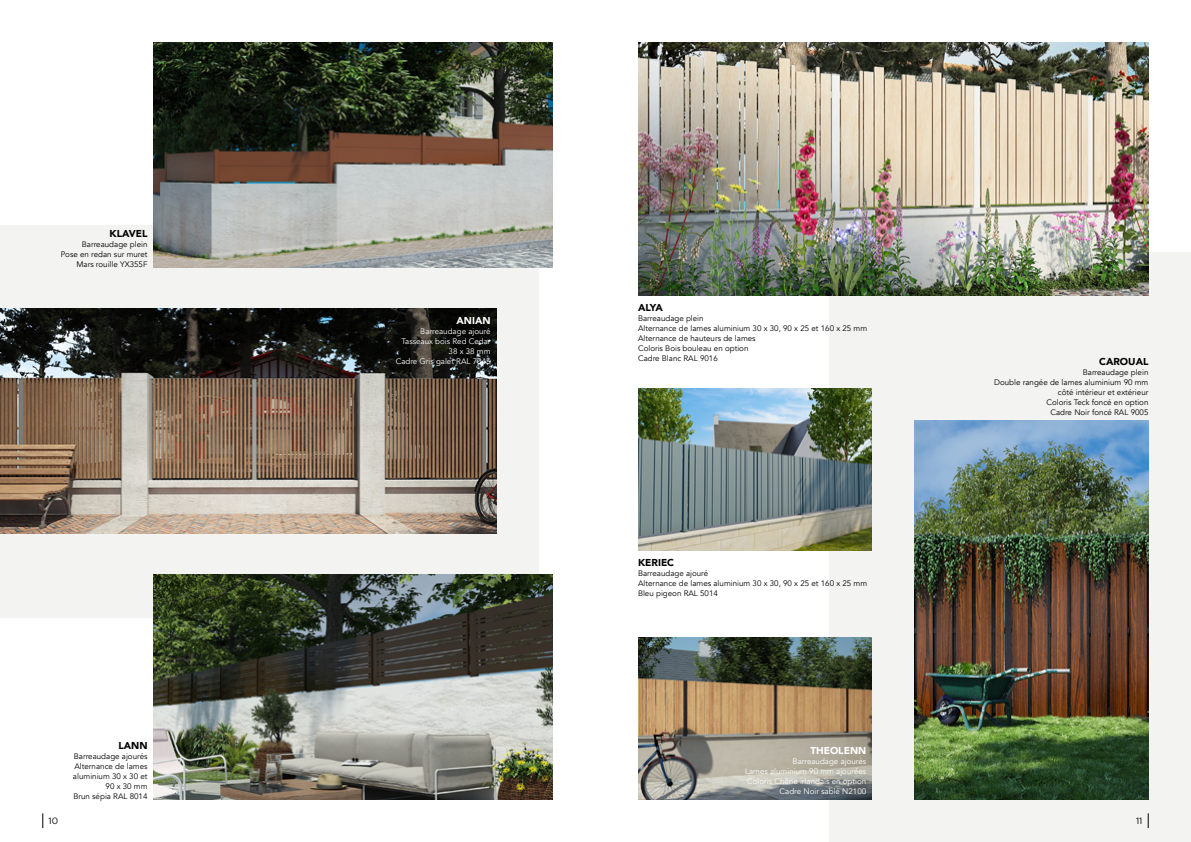
<style>
.page{position:relative;width:1191px;height:842px;background:#fff}
.page>*{position:absolute;margin:0;border:0;box-sizing:border-box;transform-origin:0 0}
.t1{font:900 10px "Avenir";color:#000}
.t2{font:900 10px "Avenir";color:#fff}
.t3{font:9px "Gotham";color:#000}
.t4{font:8px/10px "Avenir";color:#000;text-align:right}
.t5{font:8px/10px "Avenir";color:#fff;text-align:right}
</style>
<div class="page">
<div style="left:0;top:225px;width:539px;height:392px;background:#f3f3f2"></div>
<img style="left:153px;top:43px;width:400px;height:224px">
<img style="left:0;top:309px;width:496px;height:224px">
<img style="left:153px;top:575px;width:400px;height:224px">
<div style="left:829px;top:253px;width:362px;height:589px;background:#f3f3f2"></div>
<img style="left:914px;top:421px;width:234px;height:378px">
<img style="left:638px;top:43px;width:510px;height:252px">
<img style="left:638px;top:389px;width:234px;height:161px">
<img style="left:638px;top:638px;width:234px;height:161px">
<svg style="left:1148px;top:813px;width:1px;height:15px"></svg>
<svg style="left:43px;top:813px;width:1px;height:15px"></svg>
<p class="t1" style="left:109px;top:225px;width:40px">KLAVEL</p>
<p class="t4" style="left:61px;top:240px;width:88px">Barreaudage plein<br>Pose en redan sur muret<br>Mars rouille YX355F</p>
<p class="t1" style="left:118px;top:737px;width:31px">LANN</p>
<p class="t4" style="left:73px;top:752px;width:76px">Barreaudage ajourés<br>Alternance de lames aluminium 30 x 30 et<br>90 x 30 mm<br>Brun sépia RAL 8014</p>
<p class="t2" style="left:456px;top:312px;width:36px">ANIAN</p>
<p class="t5" style="left:396px;top:327px;width:96px">Barreaudage ajouré<br>Tasseaux bois Red Cedar<br>38 x 38 mm<br>Cadre Gris galet RAL 7045</p>
<p class="t1" style="left:638px;top:299px;width:26px">ALYA</p>
<p class="t4" style="left:638px;top:313px;width:231px;text-align:left">Barreaudage plein<br>Alternance de lames aluminium 30 x 30, 90 x 25 et 160 x 25 mm<br>Alternance de hauteurs de lames<br>Coloris Bois bouleau en option<br>Cadre Blanc RAL 9016</p>
<p class="t1" style="left:638px;top:554px;width:38px">KERIEC</p>
<p class="t4" style="left:638px;top:568px;width:231px;text-align:left">Barreaudage ajouré<br>Alternance de lames aluminium 30 x 30, 90 x 25 et 160 x 25 mm<br>Bleu pigeon RAL 5014</p>
<p class="t2" style="left:810px;top:742px;width:57px">THEOLENN</p>
<p class="t5" style="left:745px;top:756px;width:123px">Barreaudage ajourés<br>Lames aluminium 90 mm ajourées<br>Coloris Chêne irlandais en option<br>Cadre Noir sablé N2100</p>
<p class="t1" style="left:1099px;top:353px;width:51px">CAROUAL</p>
<p class="t4" style="left:994px;top:368px;width:156px">Barreaudage plein<br>Double rangée de lames aluminium 90 mm côté intérieur et extérieur<br>Coloris Teck foncé en option<br>Cadre Noir foncé RAL 9005</p>
<p class="t3" style="left:48px;top:816px;width:11px">10</p>
<p class="t3" style="left:1136px;top:816px;width:8px">11</p>
</div>
